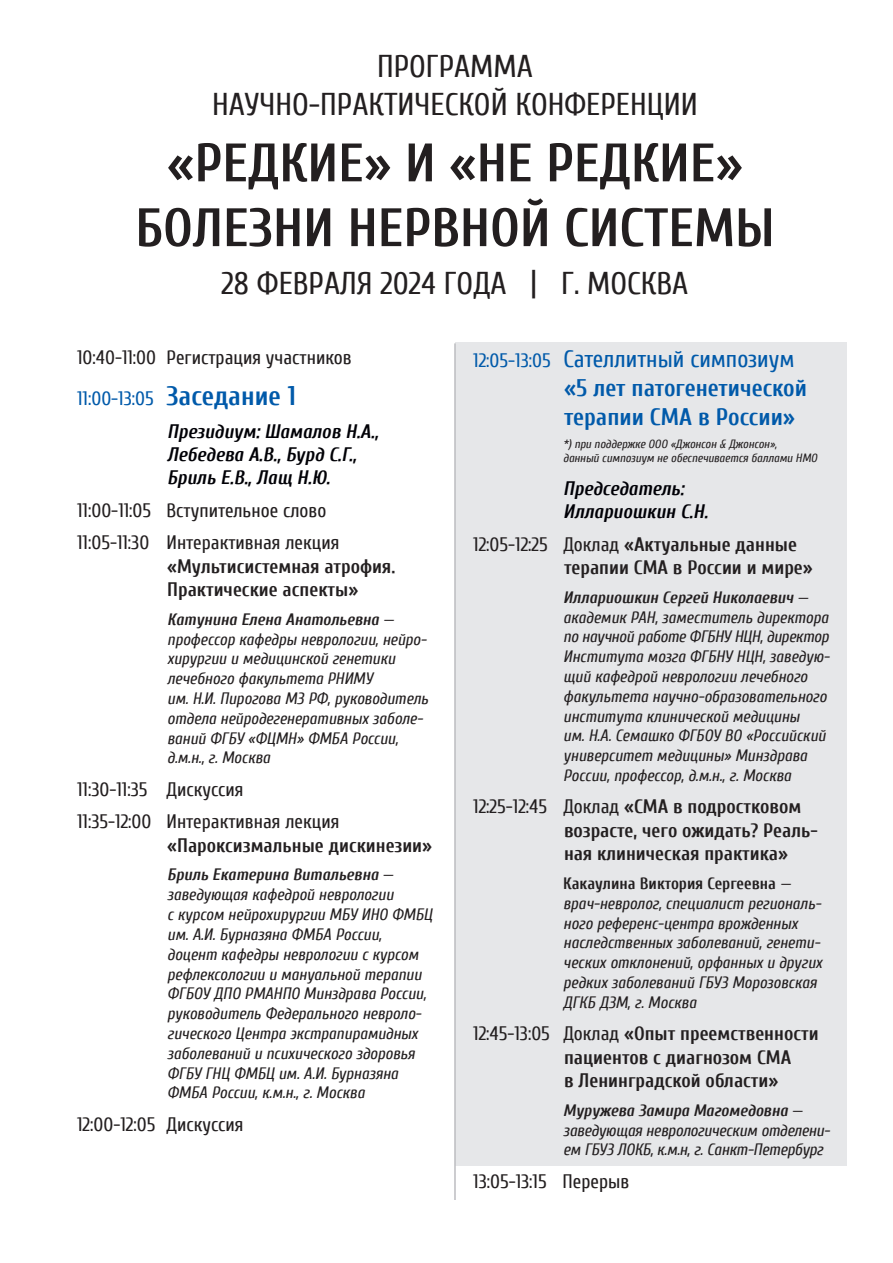
<style>
.page{position:relative;width:893px;height:1263px;background:#fff}
.page>*{position:absolute;margin:0;border:0;box-sizing:border-box;transform-origin:0 0}
.t1{font:700 54px/64.8px "Cuprum";color:#231f20;text-align:center}
.t2{font:31.5px/37.8px "Cuprum";color:#231f20;text-align:center}
.t3{font:700 24px/28.8px "Cuprum";color:#015aaa}
.t4{font:700 19.5px/23.4px "Cuprum";color:#231f20}
.t5{font:19.5px/32.4px "Cuprum";color:#231f20}
.t6{font:italic 700 19.5px/23.4px "Cuprum";color:#000006}
.t7{font:italic 16.5px/19.8px "Cuprum";color:#231f20}
.t8{font:italic 12px/14.4px "Cuprum";color:#231f20}
.s1{color:#015aaa}
.s2{font-weight:700;font-size:27px;color:#015aaa}
.s3{font-weight:700}
.s4{font-weight:400;font-size:19.5px}
.s5{font-weight:400}
.s6{font-weight:700;font-style:normal}
</style>
<div class="page">
<div style="left:455px;top:342px;width:391px;height:823px;background:#e6e7e9"></div>
<hr style="left:454px;top:343px;width:2px;height:857px;background:#bcbdc0">
<h2 class="t2" style="left:212px;top:48px;width:487px">ПРОГРАММА<br>НАУЧНО-ПРАКТИЧЕСКОЙ КОНФЕРЕНЦИИ</h2>
<h1 class="t1" style="left:135px;top:131px;width:641px">«РЕДКИЕ» И «НЕ РЕДКИЕ»<br>БОЛЕЗНИ НЕРВНОЙ СИСТЕМЫ</h1>
<h2 class="t2" style="left:222px;top:265px;width:468px">28 ФЕВРАЛЯ 2024 ГОДА | Г. МОСКВА</h2>
<p class="t5" style="left:77px;top:337px;width:276px;line-height:41.4px">10:40-11:00 Регистрация участников<br><span class="s1">11:00-13:05</span> <span class="s2">Заседание 1</span></p>
<p class="t6" style="left:167px;top:419px;width:213px">Президиум: Шамалов Н.А.,<br>Лебедева А.В., Бурд С.Г.,<br>Бриль Е.В., Лащ Н.Ю.</p>
<p class="t5" style="left:77px;top:494px;width:264px">11:00-11:05 Вступительное слово<br>11:05-11:30 Интерактивная лекция</p>
<p class="t4" style="left:167px;top:554px;width:230px">«Мультисистемная атрофия.<br>Практические аспекты»</p>
<p class="t7" style="left:167px;top:609px;width:263px"><span class="s3">Катунина Елена Анатольевна</span> — профессор кафедры неврологии, нейро&shy;хирургии и медицинской генетики лечебного факультета РНИМУ<br>им. Н.И. Пирогова МЗ РФ, руководитель отдела нейродегенеративных заболе&shy;ваний ФГБУ «ФЦМН» ФМБА России, д.м.н., г. Москва</p>
<p class="t5" style="left:77px;top:773px;width:264px">11:30-11:35 Дискуссия<br>11:35-12:00 Интерактивная лекция</p>
<p class="t4" style="left:167px;top:833px;width:267px">«Пароксизмальные дискинезии»</p>
<p class="t7" style="left:167px;top:865px;width:267px"><span class="s3">Бриль Екатерина Витальевна</span> — заведующая кафедрой неврологии<br>с курсом нейрохирургии МБУ ИНО ФМБЦ им. А.И. Бурназяна ФМБА России, доцент кафедры неврологии с курсом рефлексологии и мануальной терапии ФГБОУ ДПО РМАНПО Минздрава России, руководитель Федерального невроло&shy;гического Центра экстрапирамидных заболеваний и психического здоровья ФГБУ ГНЦ ФМБЦ им. А.И. Бурназяна ФМБА России, к.м.н., г. Москва</p>
<p class="t5" style="left:77px;top:1108px;width:168px">12:00-12:05 Дискуссия</p>
<h3 class="t3" style="left:564px;top:344px;width:245px;text-indent:-91px"><span class="s4">12:05-13:05</span> <span class="s5">Сателлитный симпозиум </span>«5 лет патогенетической терапии СМА в России»</h3>
<p class="t8" style="left:563px;top:437px;width:256px">*) при поддержке ООО «Джонсон &amp; Джонсон»,<br>данный симпозиум не обеспечивается баллами НМО</p>
<p class="t6" style="left:563px;top:476px;width:146px">Председатель:<br>Иллариошкин С.Н.</p>
<p class="t4" style="left:564px;top:532px;width:250px;text-indent:-91px"><span class="s5">12:05-12:25 Доклад</span> «Актуальные данные терапии СМА в России и мире»</p>
<p class="t7" style="left:563px;top:587px;width:268px"><span class="s3">Иллариошкин Сергей Николаевич</span> — академик РАН, заместитель директора по научной работе ФГБНУ НЦН, директор Института мозга ФГБНУ НЦН, заведую&shy;щий кафедрой неврологии лечебного факультета научно-образовательного института клинической медицины<br>им. Н.А. Семашко ФГБОУ ВО «Российский университет медицины» Минздрава России, профессор, д.м.н., г. Москва</p>
<p class="t4" style="left:564px;top:795px;width:255px;text-indent:-91px"><span class="s5">12:25-12:45 Доклад</span> «СМА в подростковом возрасте, чего ожидать? Реаль&shy;ная клиническая практика»</p>
<p class="t7" style="left:563px;top:874px;width:260px"><span class="s6">Какаулина Виктория Сергеевна</span> — врач-невролог, специалист региональ&shy;ного референс-центра врожденных наследственных заболеваний, генети&shy;ческих отклонений, орфанных и других редких заболеваний ГБУЗ Морозовская ДГКБ ДЗМ, г. Москва</p>
<p class="t4" style="left:564px;top:1022px;width:256px;text-indent:-91px"><span class="s5">12:45-13:05 Доклад</span> «Опыт преемственности пациентов с диагнозом СМА<br>в Ленинградской области»</p>
<p class="t7" style="left:563px;top:1100px;width:268px"><span class="s3">Муружева Замира Магомедовна</span> — заведующая неврологическим отделени&shy;ем ГБУЗ ЛОКБ, к.м.н, г. Санкт-Петербург</p>
<p class="t5" style="left:473px;top:1165px;width:157px">13:05-13:15 Перерыв</p>
</div>
